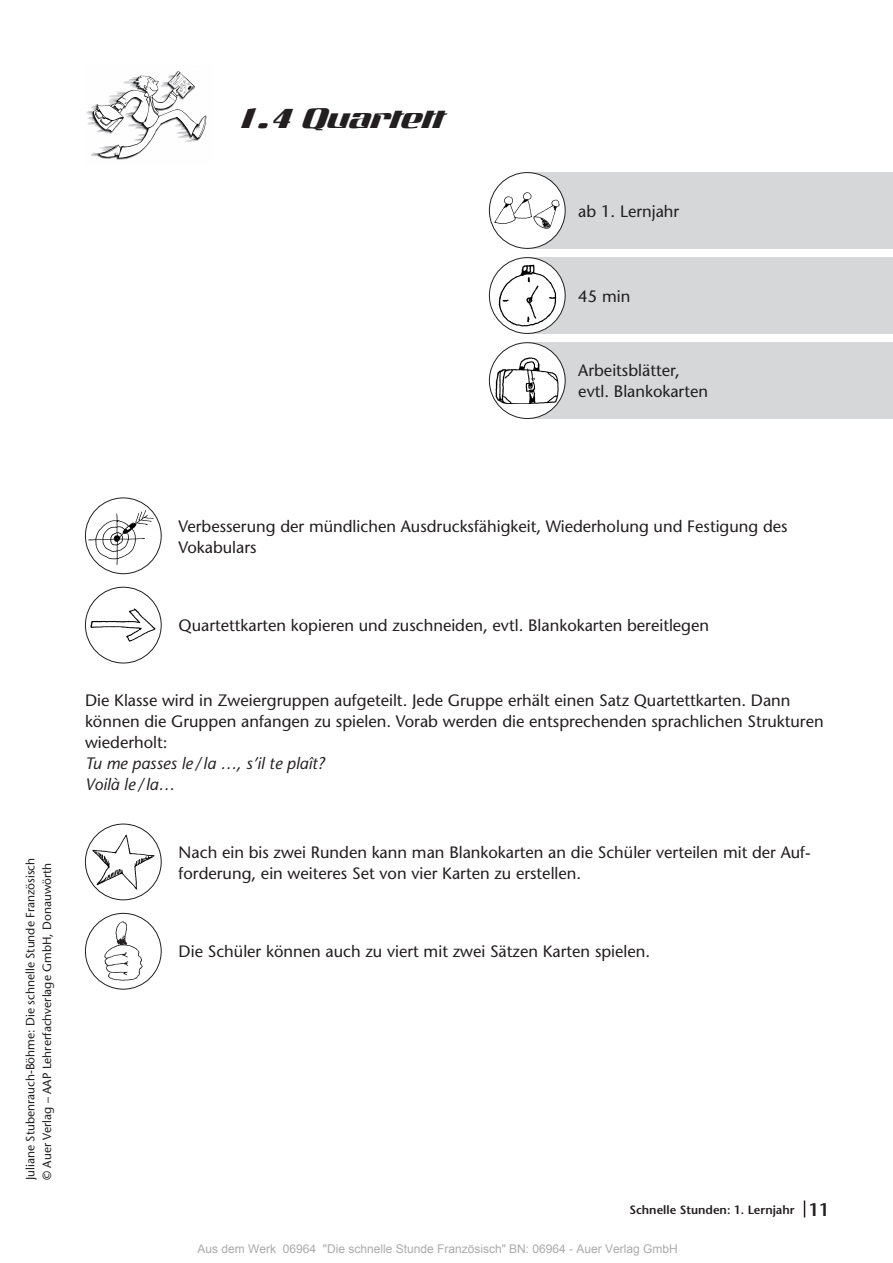
<style>
.page{position:relative;width:893px;height:1263px;background:#fff}
.page>*{position:absolute;margin:0;border:0;box-sizing:border-box;transform-origin:0 0}
.t1{font:24px "Concorde";color:#231f20}
.t2{font:16.5px/21px "Stone Sans";color:#231f20}
.t3{font:italic 16.5px/21px "Stone Sans";color:#231f20}
.t4{font:12px/16.5px "Stone Sans";color:#231f20}
.t5{font:12px "Arial";color:#ababab}
.t6{font:600 12px "Stone Sans";color:#231f20}
.s1{font-size:18px}
</style>
<div class="page">
<svg style="left:804px;top:1200px;width:1px;height:17px"></svg>
<img style="left:86px;top:70px;width:121px;height:90px">
<div style="left:527px;top:172px;width:366px;height:77px;background:#d5d7d8"></div>
<div style="left:527px;top:257px;width:366px;height:77px;background:#d5d7d8"></div>
<div style="left:527px;top:342px;width:366px;height:77px;background:#d5d7d8"></div>
<div style="left:489px;top:173px;width:76px;height:75px;background:#fff;border-radius:50%"></div>
<img style="left:495px;top:192px;width:65px;height:37px">
<div style="left:489px;top:172px;width:77px;height:77px;border:1px solid #231f20;border-radius:50%"></div>
<div style="left:489px;top:258px;width:76px;height:75px;background:#fff;border-radius:50%"></div>
<img style="left:498px;top:264px;width:58px;height:63px">
<div style="left:489px;top:257px;width:77px;height:77px;border:1px solid #231f20;border-radius:50%"></div>
<div style="left:489px;top:343px;width:76px;height:75px;background:#fff;border-radius:50%"></div>
<img style="left:496px;top:357px;width:63px;height:47px">
<div style="left:489px;top:342px;width:77px;height:77px;border:1px solid #231f20;border-radius:50%"></div>
<img style="left:88px;top:510px;width:65px;height:55px">
<div style="left:85px;top:497px;width:77px;height:77px;border:1px solid #231f20;border-radius:50%"></div>
<img style="left:91px;top:608px;width:65px;height:34px">
<div style="left:85px;top:587px;width:77px;height:76px;border:1px solid #231f20;border-radius:50%"></div>
<img style="left:93px;top:834px;width:61px;height:55px">
<div style="left:85px;top:824px;width:77px;height:76px;border:1px solid #231f20;border-radius:50%"></div>
<img style="left:104px;top:922px;width:38px;height:59px">
<div style="left:85px;top:913px;width:77px;height:76px;border:1px solid #231f20;border-radius:50%"></div>
<h1 class="t1" style="left:234px;top:101px;width:211px">1.4 Quartett</h1>
<p class="t2" style="left:578px;top:202px;width:103px">ab 1. Lernjahr</p>
<p class="t2" style="left:578px;top:287px;width:54px">45 min</p>
<p class="t2" style="left:578px;top:362px;width:131px">Arbeitsblätter, evtl. Blankokarten</p>
<p class="t4" style="left:23px;top:1180px;width:324px;rotate:-90deg">Juliane Stubenrauch-Böhme: Die schnelle Stunde Französisch © Auer Verlag – AAP Lehrerfachverlage GmbH, Donauwörth</p>
<p class="t2" style="left:179px;top:517px;width:611px">Verbesserung der mündlichen Ausdrucksfähigkeit, Wiederholung und Festigung des<br>Vokabulars</p>
<p class="t2" style="left:179px;top:617px;width:532px">Quartettkarten kopieren und zuschneiden, evtl. Blankokarten bereitlegen</p>
<p class="t2" style="left:85px;top:691px;width:740px">Die Klasse wird in Zweiergruppen aufgeteilt. Jede Gruppe erhält einen Satz Quartettkarten. Dann können die Gruppen anfangen zu spielen. Vorab werden die entsprechenden sprachlichen Strukturen wiederholt:</p>
<p class="t3" style="left:85px;top:754px;width:242px">Tu me passes le / la …, s’il te plaît?<br>Voilà le / la…</p>
<p class="t2" style="left:179px;top:843px;width:634px">Nach ein bis zwei Runden kann man Blankokarten an die Schüler verteilen mit der Auf&shy;forderung, ein weiteres Set von vier Karten zu erstellen.</p>
<p class="t2" style="left:179px;top:943px;width:473px">Die Schüler können auch zu viert mit zwei Sätzen Karten spielen.</p>
<p class="t6" style="left:629px;top:1205px;width:201px">Schnelle Stunden: 1. Lernjahr <span class="s1">11</span></p>
<p class="t5" style="left:198px;top:1242px;width:482px">Aus dem Werk 06964 "Die schnelle Stunde Französisch" BN: 06964 - Auer Verlag GmbH</p>
</div>
